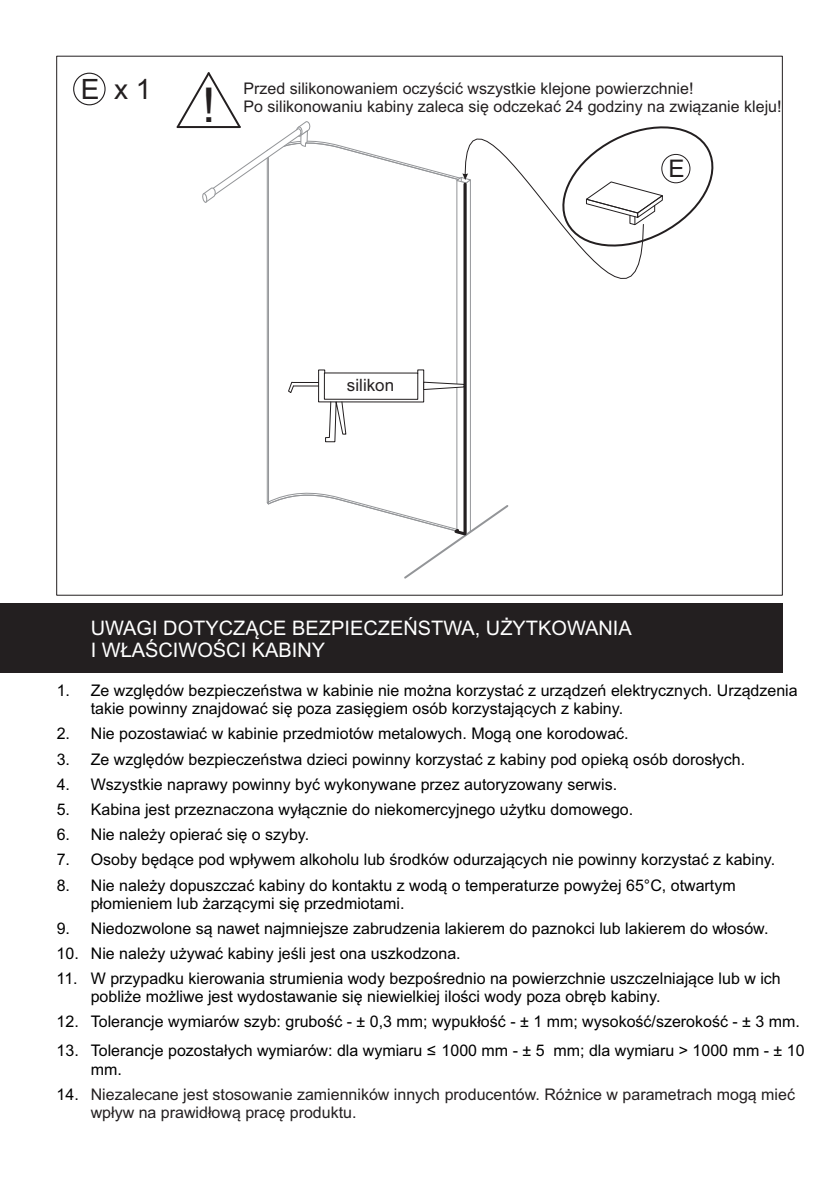
<style>
.page{position:relative;width:838px;height:1191px;background:#fff}
.page>*{position:absolute;margin:0;border:0;box-sizing:border-box;transform-origin:0 0}
.t1{font:48px "Arial";color:#231f20}
.t2{font:28px "Arial";color:#231f20}
.t3{font:24.2px "Arial";color:#231f20}
.t4{font:20px/22.4px "Arial";color:#fff}
.t5{font:17px "Arial";color:#231f20}
.t6{font:16px/17.8px "Arial";color:#000}
.t7{font:16px/17.8px "Arial";color:#231f20}
.s1{font-family:"Arial Unicode MS"}
.s2{color:#000}
</style>
<div class="page">
<svg style="left:176px;top:72px;width:538px;height:507px"></svg>
<div style="left:73px;top:73px;width:33px;height:32px;border:1px solid #231f20;border-radius:50%"></div>
<div style="left:0;top:603px;width:782px;height:70px;background:#231f20"></div>
<h2 class="t2" style="left:81px;top:79px;width:72px">E x 1</h2>
<h1 class="t1" style="left:202px;top:87px;width:15px">!</h1>
<p class="t7" style="left:244px;top:81px;width:539px">Przed silikonowaniem oczyścić wszystkie klejone powierzchnie!<br>Po silikonowaniu kabiny zaleca się odczekać 24 godziny na związanie kleju!</p>
<h3 class="t3" style="left:668px;top:160px;width:18px">E</h3>
<p class="t5" style="left:347px;top:379px;width:49px">silikon</p>
<p class="t4" style="left:91px;top:618px;width:543px">UWAGI DOTYCZĄCE BEZPIECZEŃSTWA, UŻYTKOWANIA<br>I WŁAŚCIWOŚCI KABINY</p>
<p class="t6" style="left:91px;top:683px;width:709px;text-indent:-34px">1. Ze względów bezpieczeństwa w kabinie nie można korzystać z urządzeń elektrycznych. Urządzenia takie powinny znajdować się poza zasięgiem osób korzystających z kabiny.</p>
<p class="t6" style="left:57px;top:726px;width:574px">2. Nie pozostawiać w kabinie przedmiotów metalowych. Mogą one korodować.</p>
<p class="t6" style="left:57px;top:751px;width:690px">3. Ze względów bezpieczeństwa dzieci powinny korzystać z kabiny pod opieką osób dorosłych.</p>
<p class="t6" style="left:57px;top:776px;width:562px">4. Wszystkie naprawy powinny być wykonywane przez autoryzowany serwis.</p>
<p class="t6" style="left:57px;top:801px;width:578px">5. Kabina jest przeznaczona wyłącznie do niekomercyjnego użytku domowego.</p>
<p class="t6" style="left:57px;top:826px;width:254px">6. Nie należy opierać się o szyby.</p>
<p class="t6" style="left:57px;top:852px;width:720px">7. Osoby będące pod wpływem alkoholu lub środków odurzających nie powinny korzystać z kabiny.</p>
<p class="t6" style="left:91px;top:877px;width:646px;text-indent:-34px">8. Nie należy dopuszczać kabiny do kontaktu z wodą o temperaturze powyżej 65°C, otwartym płomieniem lub żarzącymi się przedmiotami.</p>
<p class="t6" style="left:57px;top:920px;width:713px">9. Niedozwolone są nawet najmniejsze zabrudzenia lakierem do paznokci lub lakierem do włosów.</p>
<p class="t6" style="left:57px;top:945px;width:406px">10. Nie należy używać kabiny jeśli jest ona uszkodzona.</p>
<p class="t6" style="left:91px;top:970px;width:692px;text-indent:-34px">11. W przypadku kierowania strumienia wody bezpośrednio na powierzchnie uszczelniające lub w ich pobliże możliwe jest wydostawanie się niewielkiej ilości wody poza obręb kabiny.</p>
<p class="t6" style="left:57px;top:1013px;width:745px">12. Tolerancje wymiarów szyb: grubość - ± 0,3 mm; wypukłość - ± 1 mm; wysokość/szerokość - ± 3 mm.</p>
<p class="t6" style="left:91px;top:1042px;width:715px;line-height:18.8px;text-indent:-34px">13. Tolerancje pozostałych wymiarów: dla wymiaru <span class="s1">≤</span> 1000 mm - ± 5 mm; dla wymiaru &gt; 1000 mm - ± 10 mm.</p>
<p class="t7" style="left:91px;top:1086px;width:706px;text-indent:-34px"><span class="s2">14.</span> Niezalecane jest stosowanie zamienników innych producentów. Różnice w parametrach mogą mieć wpływ na prawidłową pracę produktu.</p>
</div>
